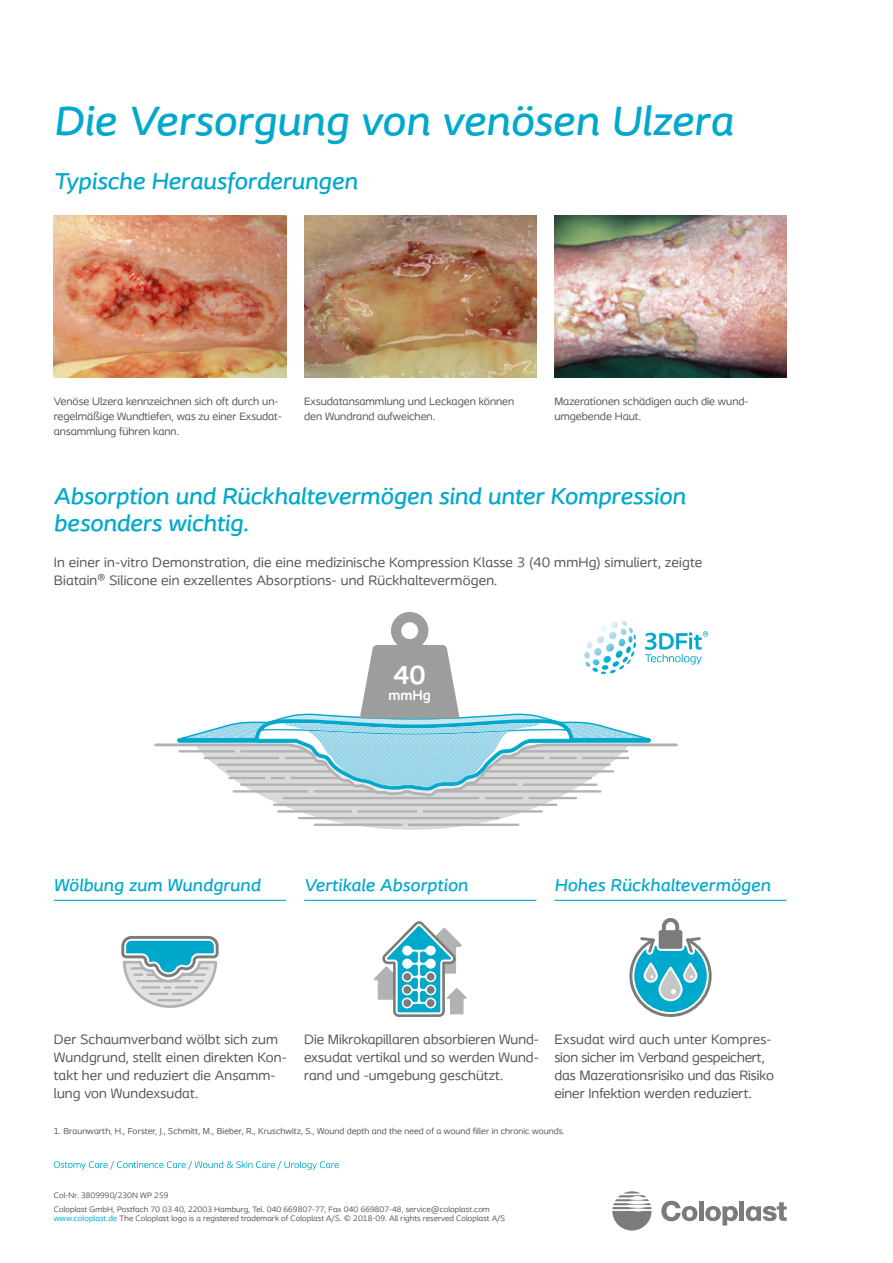
<style>
.page{position:relative;width:893px;height:1263px;background:#fff}
.page>*{position:absolute;margin:0;border:0;box-sizing:border-box;transform-origin:0 0}
.t1{font:italic 500 42.75px "Coloplast";letter-spacing:.005em;color:#00a9cc}
.t2{font:700 27.3px "Coloplast";color:#fff}
.t3{font:italic 500 24px/27px "Coloplast";color:#00a9cc}
.t4{font:italic 500 18px "Coloplast";letter-spacing:.01em;color:#00a9cc}
.t5{font:700 14.7px "Coloplast";color:#fff}
.t6{font:14.25px/18px "Coloplast";letter-spacing:.01em;color:#565656}
.t7{font:11.25px/15px "Coloplast";color:#565656}
.t8{font:9px "Coloplast";letter-spacing:.01em;color:#565656}
.t9{font:8.25px/14px "Coloplast";letter-spacing:.01em;color:#565656}
.s1{color:#00a9cc}
</style>
<div class="page">
<svg style="left:54px;top:1161px;width:285px;height:9px"></svg>
<svg style="left:661px;top:1201px;width:36px;height:20px"></svg>
<div style="left:699px;top:1201px;width:5px;height:20px;background:#7b7b7a"></div>
<div style="left:739px;top:1201px;width:5px;height:20px;background:#7b7b7a"></div>
<svg style="left:705px;top:1206px;width:33px;height:19px"></svg>
<svg style="left:746px;top:1202px;width:41px;height:19px"></svg>
<svg style="left:612px;top:1191px;width:39px;height:39px"></svg>
<img style="left:54px;top:216px;width:232px;height:162px">
<img style="left:304px;top:216px;width:232px;height:162px">
<img style="left:554px;top:216px;width:233px;height:162px">
<svg style="left:154px;top:612px;width:554px;height:218px"></svg>
<hr style="left:304px;top:900px;width:232px;height:1px;background:#00a9cc">
<hr style="left:554px;top:900px;width:233px;height:1px;background:#00a9cc">
<hr style="left:54px;top:900px;width:232px;height:1px;background:#00a9cc">
<svg style="left:374px;top:921px;width:93px;height:96px"></svg>
<div style="left:659px;top:930px;width:23px;height:19px;background:#7b7b7a;border-radius:2px"></div>
<div style="left:662px;top:918px;width:17px;height:27px;border:4px solid #7b7b7a;border-radius:7px"></div>
<svg style="left:629px;top:935px;width:83px;height:82px"></svg>
<svg style="left:121px;top:936px;width:98px;height:72px"></svg>
<h1 class="t1" style="left:54px;top:95px;width:681px">Die Versorgung von venösen Ulzera</h1>
<h3 class="t3" style="left:54px;top:167px;width:305px">Typische Herausforderungen</h3>
<p class="t7" style="left:54px;top:393px;width:230px">Venöse Ulzera kennzeichnen sich oft durch un&shy;regelmäßige Wundtiefen, was zu einer Exsudat&shy;ansammlung führen kann.</p>
<p class="t7" style="left:304px;top:393px;width:212px">Exsudatansammlung und Leckagen können den Wundrand aufweichen.</p>
<p class="t7" style="left:554px;top:393px;width:195px">Mazerationen schädigen auch die wund&shy;umgebende Haut.</p>
<h3 class="t3" style="left:54px;top:482px;width:633px">Absorption und Rückhaltevermögen sind unter Kompression besonders wichtig.</h3>
<p class="t6" style="left:54px;top:553px;width:650px">In einer in-vitro Demonstration, die eine medizinische Kompression Klasse 3 (40 mmHg) simuliert, zeigte<br>Biatain® Silicone ein exzellentes Absorptions- und Rückhaltevermögen.</p>
<h2 class="t2" style="left:394px;top:658px;width:34px">40</h2>
<p class="t5" style="left:388px;top:686px;width:44px">mmHg</p>
<p class="t4" style="left:54px;top:874px;width:208px">Wölbung zum Wundgrund</p>
<p class="t4" style="left:304px;top:874px;width:165px">Vertikale Absorption</p>
<p class="t4" style="left:554px;top:874px;width:218px">Hohes Rückhaltevermögen</p>
<p class="t6" style="left:54px;top:1030px;width:234px">Der Schaumverband wölbt sich zum<br>Wundgrund, stellt einen direkten Kon&shy;takt her und reduziert die Ansamm&shy;lung von Wundexsudat.</p>
<p class="t6" style="left:304px;top:1030px;width:236px;text-align:justify">Die Mikrokapillaren absorbieren Wund&shy;exsudat vertikal und so werden Wund&shy;rand und -umgebung geschützt.</p>
<p class="t6" style="left:554px;top:1030px;width:221px">Exsudat wird auch unter Kompres&shy;sion sicher im Verband gespeichert, das Mazerationsrisiko und das Risiko einer Infektion werden reduziert.</p>
<p class="t8" style="left:54px;top:1125px;width:512px">1. Braunwarth, H., Forster, J., Schmitt, M., Bieber, R., Kruschwitz, S., Wound depth and the need of a wound filler in chronic wounds.</p>
<p class="t9" style="left:54px;top:1188px;width:438px">Col-Nr. 3809990/230N WP 259<br>Coloplast GmbH, Postfach 70 03 40, 22003 Hamburg, Tel. 040 669807-77, Fax 040 669807-48, service@coloplast.com</p>
<p class="t9" style="left:54px;top:1211px;width:453px"><span class="s1">www.coloplast.de</span> The Coloplast logo is a registered trademark of Coloplast A/S. © 2018-09. All rights reserved Coloplast A/S</p>
</div>
